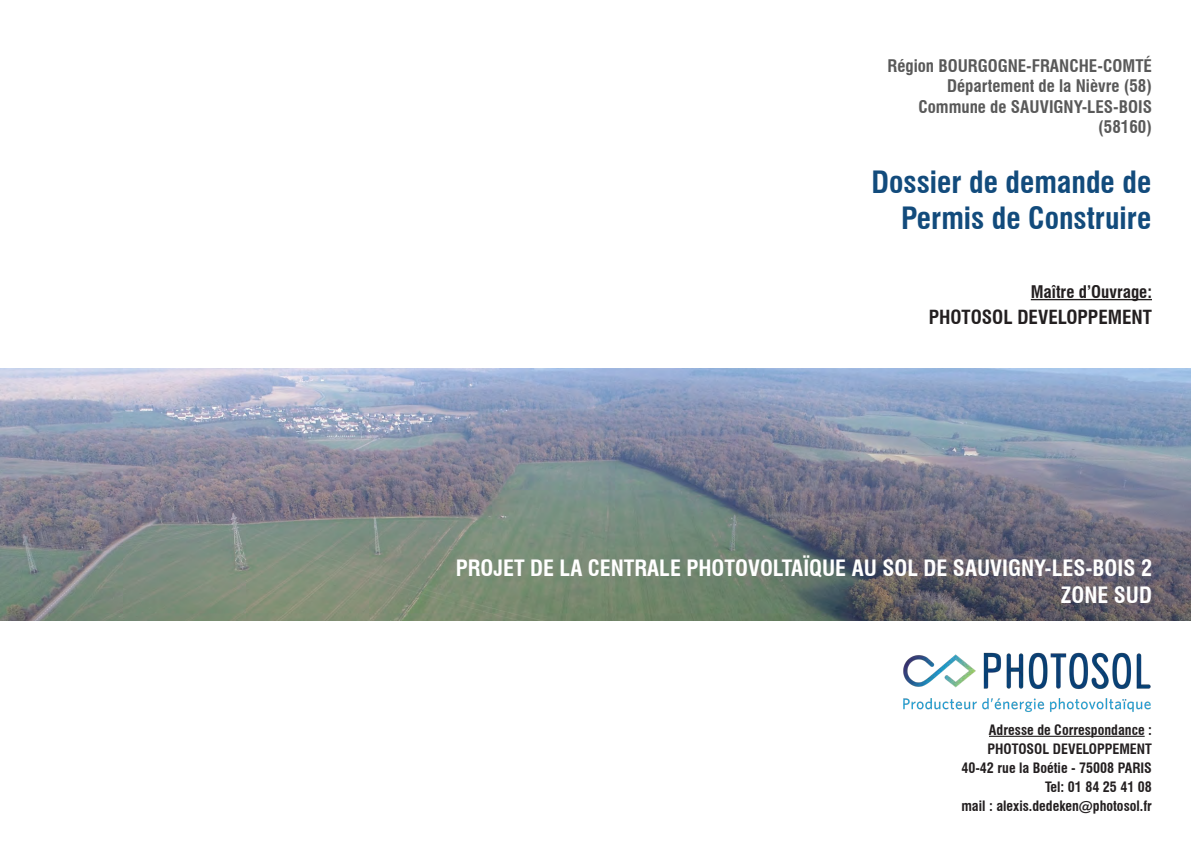
<style>
.page{position:relative;width:1191px;height:842px;background:#fff}
.page>*{position:absolute;margin:0;border:0;box-sizing:border-box;transform-origin:0 0}
.t1{font:700 condensed 30px "Swiss 721 BT";color:#124b7c}
.t2{font:700 condensed 22px "Swiss 721 BT";color:#fff}
.t3{font:700 condensed 19px "Swiss 721 BT";color:#231f20}
.t4{font:700 condensed 17px "Swiss 721 BT";color:#595959}
.t5{font:700 condensed 17px "Swiss 721 BT";color:#231f20}
.t6{font:700 condensed 14px "Swiss 721 BT";color:#231f20}
</style>
<div class="page">
<hr style="left:989px;top:736px;width:155px;height:1px;background:#231f20">
<img style="left:0;top:369px;width:1191px;height:252px">
<hr style="left:1030px;top:299px;width:122px;height:1px;background:#231f20">
<img style="left:903px;top:652px;width:248px;height:60px">
<p class="t4" style="left:887px;top:55px;width:266px">Région BOURGOGNE-FRANCHE-COMTÉ</p>
<p class="t4" style="left:947px;top:76px;width:206px">Département de la Nièvre (58)</p>
<p class="t4" style="left:918px;top:96px;width:235px">Commune de SAUVIGNY-LES-BOIS</p>
<p class="t4" style="left:1098px;top:117px;width:55px">(58160)</p>
<p class="t1" style="left:871px;top:165px;width:281px">Dossier de demande de</p>
<p class="t1" style="left:901px;top:201px;width:252px">Permis de Construire</p>
<p class="t5" style="left:1030px;top:282px;width:123px">Maître d’Ouvrage:</p>
<p class="t3" style="left:928px;top:305px;width:225px">PHOTOSOL DEVELOPPEMENT</p>
<p class="t2" style="left:456px;top:555px;width:697px">PROJET DE LA CENTRALE PHOTOVOLTAÏQUE AU SOL DE SAUVIGNY-LES-BOIS 2</p>
<p class="t2" style="left:1060px;top:581px;width:93px">ZONE SUD</p>
<p class="t6" style="left:989px;top:721px;width:164px">Adresse de Correspondance :</p>
<p class="t6" style="left:987px;top:740px;width:166px">PHOTOSOL DEVELOPPEMENT</p>
<p class="t6" style="left:961px;top:759px;width:192px">40-42 rue la Boétie - 75008 PARIS</p>
<p class="t6" style="left:1045px;top:778px;width:108px">Tel: 01 84 25 41 08</p>
<p class="t6" style="left:961px;top:797px;width:192px">mail : alexis.dedeken@photosol.fr</p>
</div>
